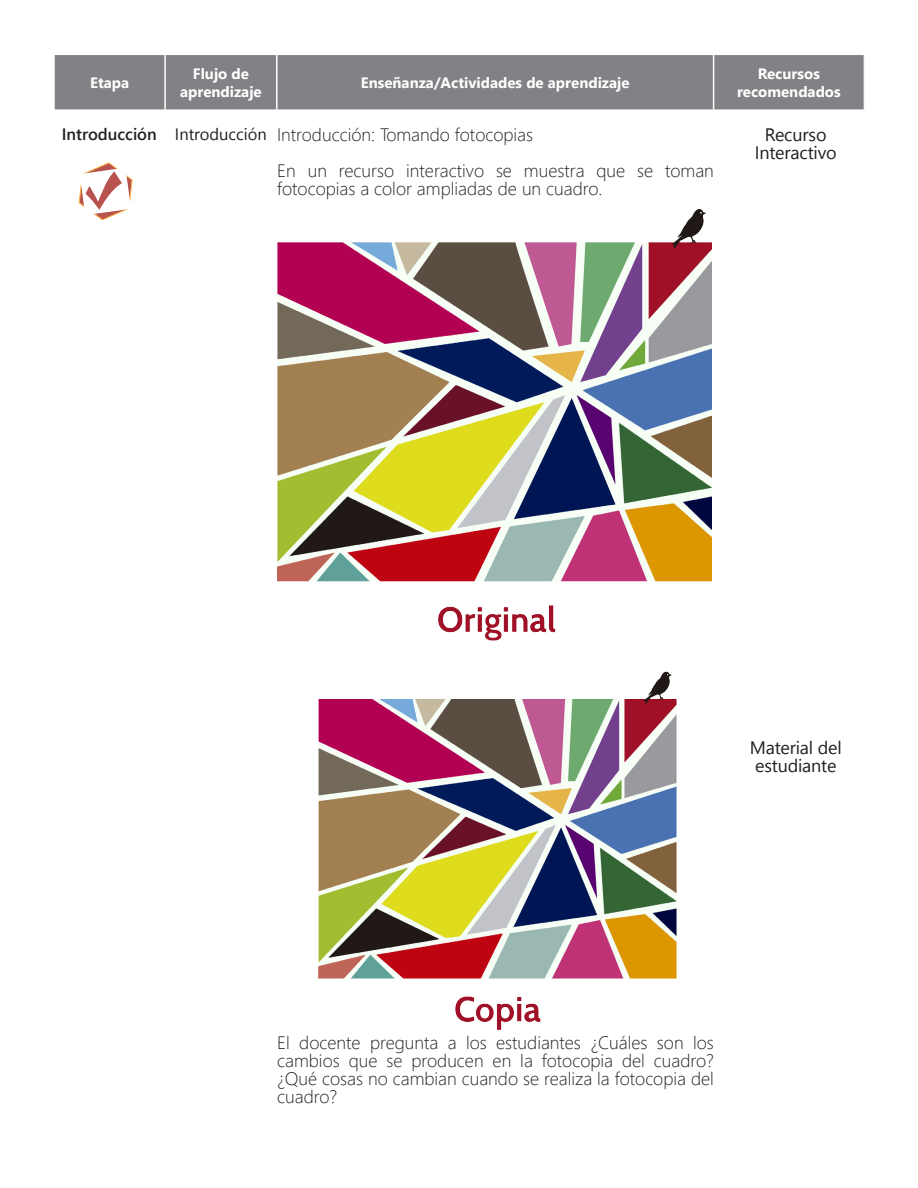
<style>
.page{position:relative;width:918px;height:1188px;background:#fff}
.page>*{position:absolute;margin:0;border:0;box-sizing:border-box;transform-origin:0 0}
.Tex_gen{font:300 18px/18px "Segoe UI";color:#231f20}
.Tex_gen-2{font:18px/18px "Segoe UI";letter-spacing:-.01em;color:#231f20;text-align:center}
.Tex_gen-3{font:600 16.5px "Segoe UI";color:#231f20}
.Tex_gen-4{font:16.5px "Segoe UI";color:#231f20}
.t1{font:700 15px/18px "Segoe UI";color:#fff;text-align:center}
</style>
<div class="page">
<div style="left:56px;top:56px;width:806px;height:53px;background:#808285"></div>
<hr style="left:164px;top:55px;width:2px;height:54px;background:#fff">
<hr style="left:276px;top:55px;width:2px;height:54px;background:#fff">
<hr style="left:713px;top:55px;width:1px;height:54px;background:#fff">
<div style="left:54px;top:54px;width:810px;height:57px;border:1px solid #fff"></div>
<svg style="left:79px;top:162px;width:54px;height:58px"></svg>
<img style="left:277px;top:210px;width:434px;height:819px">
<p class="t1" style="left:90px;top:73px;width:41px">Etapa</p>
<p class="t1" style="left:180px;top:64px;width:83px">Flujo de aprendizaje</p>
<p class="t1" style="left:361px;top:73px;width:270px">Enseñanza/Actividades de aprendizaje</p>
<p class="t1" style="left:737px;top:64px;width:105px">Recursos recomendados</p>
<p class="Tex_gen" style="left:277px;top:124px;width:257px">Introducción: Tomando fotocopias</p>
<p class="Tex_gen" style="left:277px;top:160px;width:438px">En un recurso interactivo se muestra que se toman fotocopias a color ampliadas de un cuadro.</p>
<p class="Tex_gen-3" style="left:62px;top:121px;width:97px">Introducción</p>
<p class="Tex_gen-4" style="left:175px;top:121px;width:93px">Introducción</p>
<p class="Tex_gen-2" style="left:755px;top:125px;width:83px">Recurso<br>Interactivo</p>
<p class="Tex_gen-2" style="left:750px;top:738px;width:94px">Material del</p>
<p class="Tex_gen-2" style="left:755px;top:756px;width:83px">estudiante</p>
<p class="Tex_gen" style="left:277px;top:1033px;width:438px;text-align:justify">El docente pregunta a los estudiantes ¿Cuáles son los cambios que se producen en la fotocopia del cuadro? ¿Qué cosas no cambian cuando se realiza la fotocopia del cuadro?</p>
</div>
